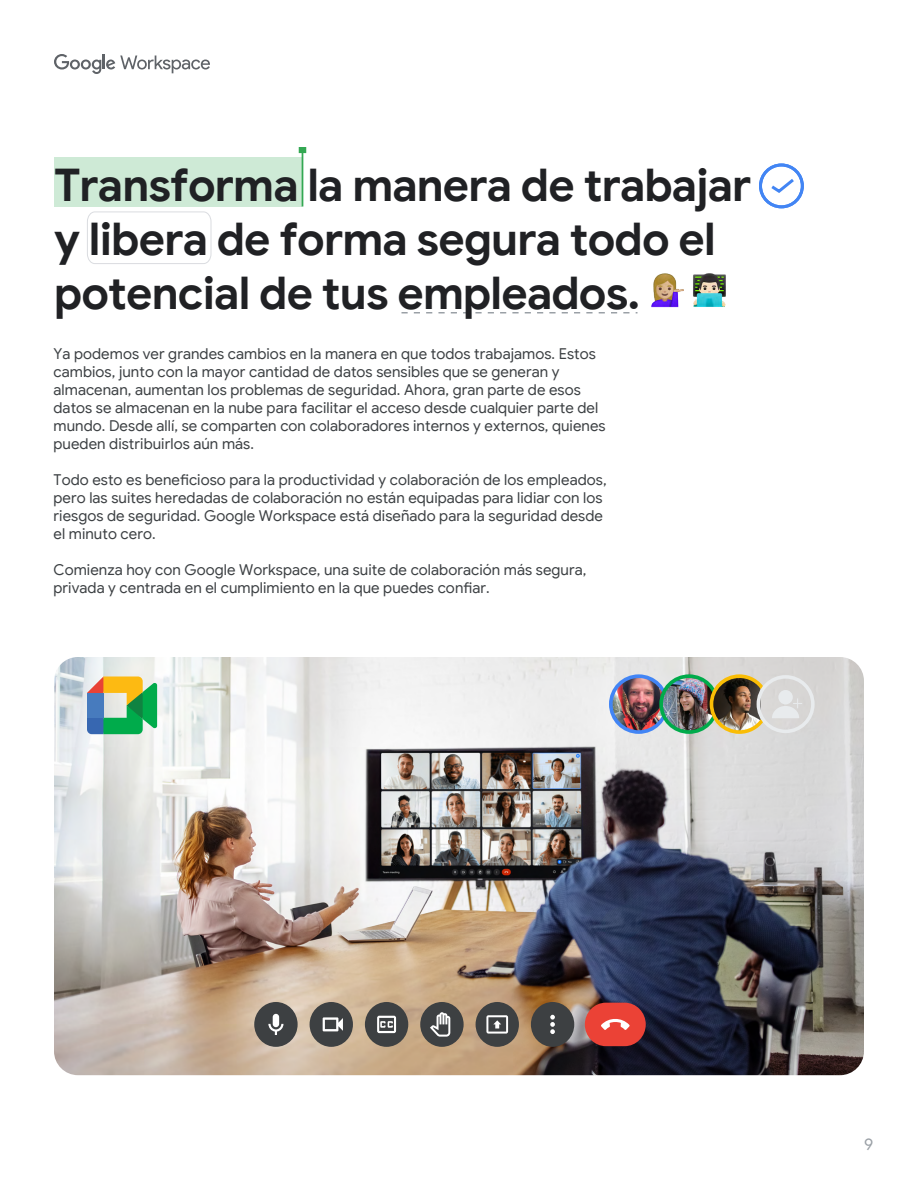
<style>
.page{position:relative;width:918px;height:1188px;background:#fff}
.page>*{position:absolute;margin:0;border:0;box-sizing:border-box;transform-origin:0 0}
.t1{font:700 45px/54px "Google Sans";letter-spacing:-.02em;color:#202124}
.t2{font:16.5px "Google Sans";color:#9aa0a6}
.t3{font:15px/18px "Google Sans";letter-spacing:.005em;color:#3c4043}
</style>
<div class="page">
<svg style="left:402px;top:312px;width:235px;height:2px"></svg>
<div style="left:54px;top:157px;width:247px;height:50px;background:#ceead6"></div>
<hr style="left:302px;top:152px;width:1px;height:55px;background:#34a853">
<div style="left:299px;top:147px;width:7px;height:6px;background:#34a853"></div>
<svg style="left:54px;top:54px;width:156px;height:20px"></svg>
<img style="left:54px;top:657px;width:810px;height:418px">
<div style="left:759px;top:163px;width:45px;height:45px;border:3px solid #4285f4;border-radius:50%"></div>
<svg style="left:771px;top:179px;width:23px;height:14px"></svg>
<svg style="left:87px;top:211px;width:125px;height:53px"></svg>
<img style="left:651px;top:273px;width:33px;height:35px">
<img style="left:693px;top:273px;width:33px;height:34px">
<svg style="left:87px;top:676px;width:70px;height:58px;background:#7cae79"></svg>
<img style="left:611px;top:676px;width:56px;height:56px;border-radius:27px">
<div style="left:609px;top:674px;width:59px;height:60px;border:4px solid #4285f5;border-radius:50%"></div>
<img style="left:661px;top:676px;width:56px;height:56px;border-radius:28px">
<div style="left:659px;top:674px;width:60px;height:60px;border:4px solid #00ab4b;border-radius:50%"></div>
<div style="left:757px;top:675px;width:58px;height:58px;border:4px solid #e8ebed;border-radius:50%"></div>
<img style="left:708px;top:673px;width:94px;height:63px">
<div style="left:254px;top:1002px;width:44px;height:45px;background:#3d4042;border-radius:50%"></div>
<div style="left:273px;top:1014px;width:6px;height:13px;background:#fff;border-radius:3px"></div>
<svg style="left:268px;top:1024px;width:15px;height:11px"></svg>
<div style="left:310px;top:1002px;width:43px;height:45px;background:#3d4042;border-radius:50%"></div>
<svg style="left:323px;top:1017px;width:20px;height:14px"></svg>
<div style="left:365px;top:1002px;width:43px;height:45px;background:#3d4042;border-radius:50%"></div>
<svg style="left:377px;top:1016px;width:19px;height:17px"></svg>
<div style="left:420px;top:1002px;width:44px;height:45px;background:#3d4042;border-radius:50%"></div>
<svg style="left:430px;top:1012px;width:20px;height:25px"></svg>
<div style="left:476px;top:1002px;width:43px;height:45px;background:#3d4042;border-radius:50%"></div>
<svg style="left:486px;top:1015px;width:22px;height:19px"></svg>
<div style="left:531px;top:1002px;width:43px;height:45px;background:#3d4042;border-radius:50%"></div>
<svg style="left:550px;top:1015px;width:5px;height:19px"></svg>
<div style="left:585px;top:1003px;width:61px;height:43px;background:#eb4236;border-radius:21px"></div>
<svg style="left:601px;top:1019px;width:29px;height:11px"></svg>
<h1 class="t1" style="left:54px;top:159px;width:699px">Transforma la manera de trabajar y libera de forma segura todo el potencial de tus empleados.</h1>
<p class="t3" style="left:54px;top:345px;width:554px">Ya podemos ver grandes cambios en la manera en que todos trabajamos. Estos cambios, junto con la mayor cantidad de datos sensibles que se generan y almacenan, aumentan los problemas de seguridad. Ahora, gran parte de esos datos se almacenan en la nube para facilitar el acceso desde cualquier parte del mundo. Desde allí, se comparten con colaboradores internos y externos, quienes pueden distribuirlos aún más.</p>
<p class="t3" style="left:54px;top:471px;width:555px">Todo esto es beneficioso para la productividad y colaboración de los empleados, pero las suites heredadas de colaboración no están equipadas para lidiar con los riesgos de seguridad. Google Workspace está diseñado para la seguridad desde el minuto cero.</p>
<p class="t3" style="left:54px;top:561px;width:534px">Comienza hoy con Google Workspace, una suite de colaboración más segura, privada y centrada en el cumplimiento en la que puedes confiar.</p>
<p class="t2" style="left:864px;top:1134px;width:11px">9</p>
</div>
